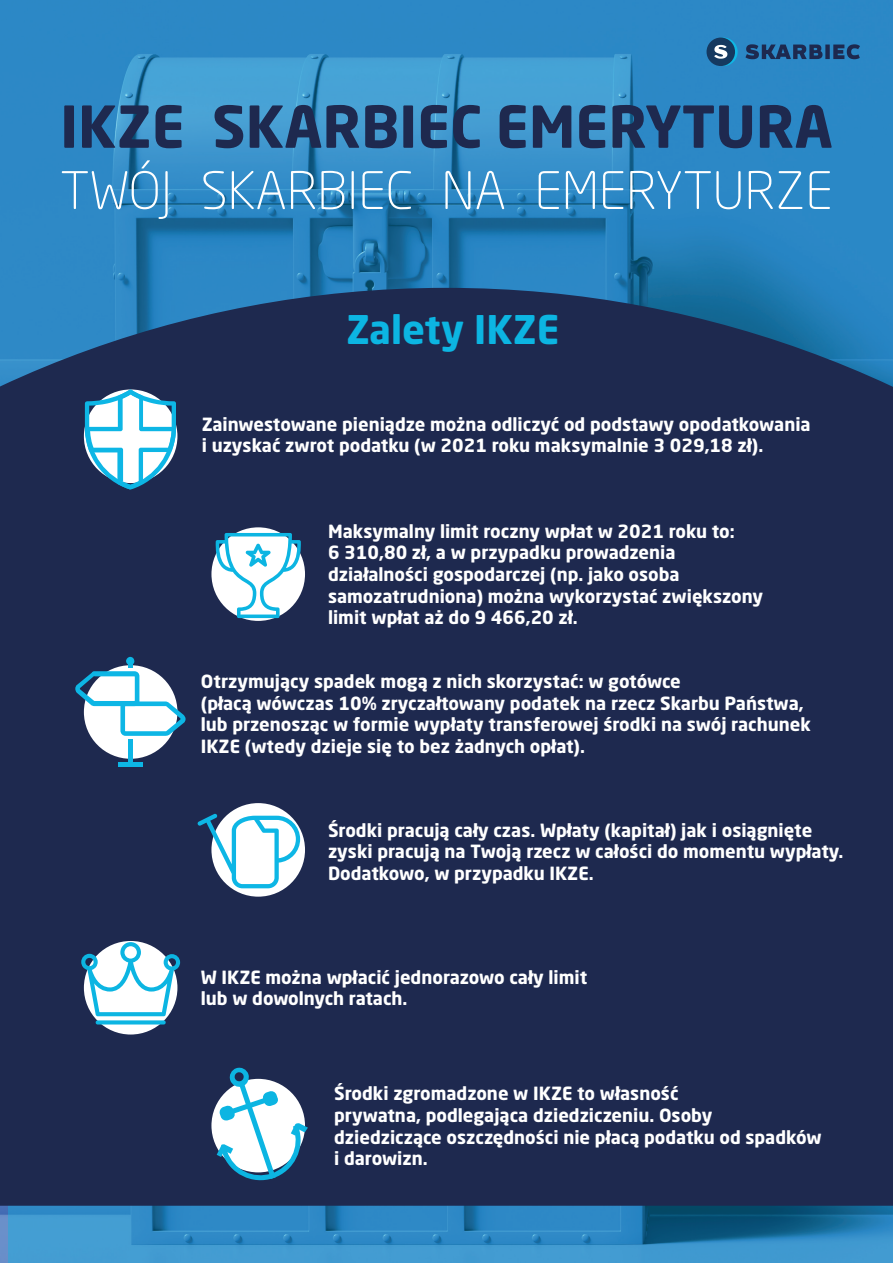
<style>
.page{position:relative;width:893px;height:1263px;background:#fff}
.page>*{position:absolute;margin:0;border:0;box-sizing:border-box;transform-origin:0 0}
.t1{font:700 57px "Neo Sans Pro";color:#1e294f}
.t2{font:300 51px "Neo Sans Pro";color:#fff}
.t3{font:700 39px "Neo Sans Pro";color:#0cb5e2}
.t4{font:700 18px/21.6px "Neo Sans Pro";color:#fff}
</style>
<div class="page">
<svg style="left:0;top:0;width:893px;height:288px;background:#2e89c4"></svg>
<svg style="left:8px;top:1206px;width:885px;height:57px;background:#3088be"></svg>
<div style="left:0;top:288px;width:893px;height:918px;background:#1e294f"></div>
<svg style="left:211px;top:527px;width:94px;height:94px"></svg>
<div style="left:84px;top:665px;width:93px;height:94px;background:#fff;border-radius:50%"></div>
<div style="left:211px;top:803px;width:94px;height:94px;background:#fff;border-radius:50%"></div>
<svg style="left:84px;top:941px;width:93px;height:93px"></svg>
<div style="left:211px;top:1079px;width:94px;height:93px;background:#fff;border-radius:50%"></div>
<svg style="left:216px;top:533px;width:85px;height:85px"></svg>
<svg style="left:81px;top:942px;width:99px;height:82px"></svg>
<svg style="left:85px;top:390px;width:91px;height:99px"></svg>
<svg style="left:217px;top:1066px;width:91px;height:119px"></svg>
<svg style="left:198px;top:814px;width:102px;height:74px"></svg>
<div style="left:128px;top:739px;width:5px;height:25px;background:#0db6e5"></div>
<div style="left:118px;top:762px;width:24px;height:5px;background:#0db6e5"></div>
<svg style="left:75px;top:657px;width:111px;height:79px"></svg>
<svg style="left:709px;top:38px;width:29px;height:28px"></svg>
<div style="left:706px;top:38px;width:29px;height:28px;background:#153960;border-radius:50%"></div>
<svg style="left:714px;top:45px;width:13px;height:14px"></svg>
<svg style="left:745px;top:44px;width:115px;height:15px;background:#224f7f"></svg>
<h1 class="t1" style="left:60px;top:90px;width:774px">IKZE SKARBIEC EMERYTURA</h1>
<h2 class="t2" style="left:60px;top:160px;width:774px">TWÓJ SKARBIEC NA EMERYTURZE</h2>
<h3 class="t3" style="left:346px;top:304px;width:215px">Zalety IKZE</h3>
<p class="t4" style="left:202px;top:413px;width:610px">Zainwestowane pieniądze można odliczyć od podstawy opodatkowania i uzyskać zwrot podatku (w 2021 roku maksymalnie 3 029,18 zł).</p>
<p class="t4" style="left:328px;top:520px;width:437px">Maksymalny limit roczny wpłat w 2021 roku to:<br>6 310,80 zł, a w przypadku prowadzenia działalności gospodarczej (np. jako osoba samozatrudniona) można wykorzystać zwiększony limit wpłat aż do 9 466,20 zł.</p>
<p class="t4" style="left:201px;top:670px;width:612px">Otrzymujący spadek mogą z nich skorzystać: w gotówce<br>(płacą wówczas 10% zryczałtowany podatek na rzecz Skarbu Państwa, lub przenosząc w formie wypłaty transferowej środki na swój rachunek IKZE (wtedy dzieje się to bez żadnych opłat).</p>
<p class="t4" style="left:328px;top:819px;width:517px">Środki pracują cały czas. Wpłaty (kapitał) jak i osiągnięte zyski pracują na Twoją rzecz w całości do momentu wypłaty.<br>Dodatkowo, w przypadku IKZE.</p>
<p class="t4" style="left:201px;top:965px;width:388px">W IKZE można wpłacić jednorazowo cały limit lub w dowolnych ratach.</p>
<p class="t4" style="left:334px;top:1082px;width:489px">Środki zgromadzone w IKZE to własność<br>prywatna, podlegająca dziedziczeniu. Osoby dziedziczące oszczędności nie płacą podatku od spadków i darowizn.</p>
</div>
